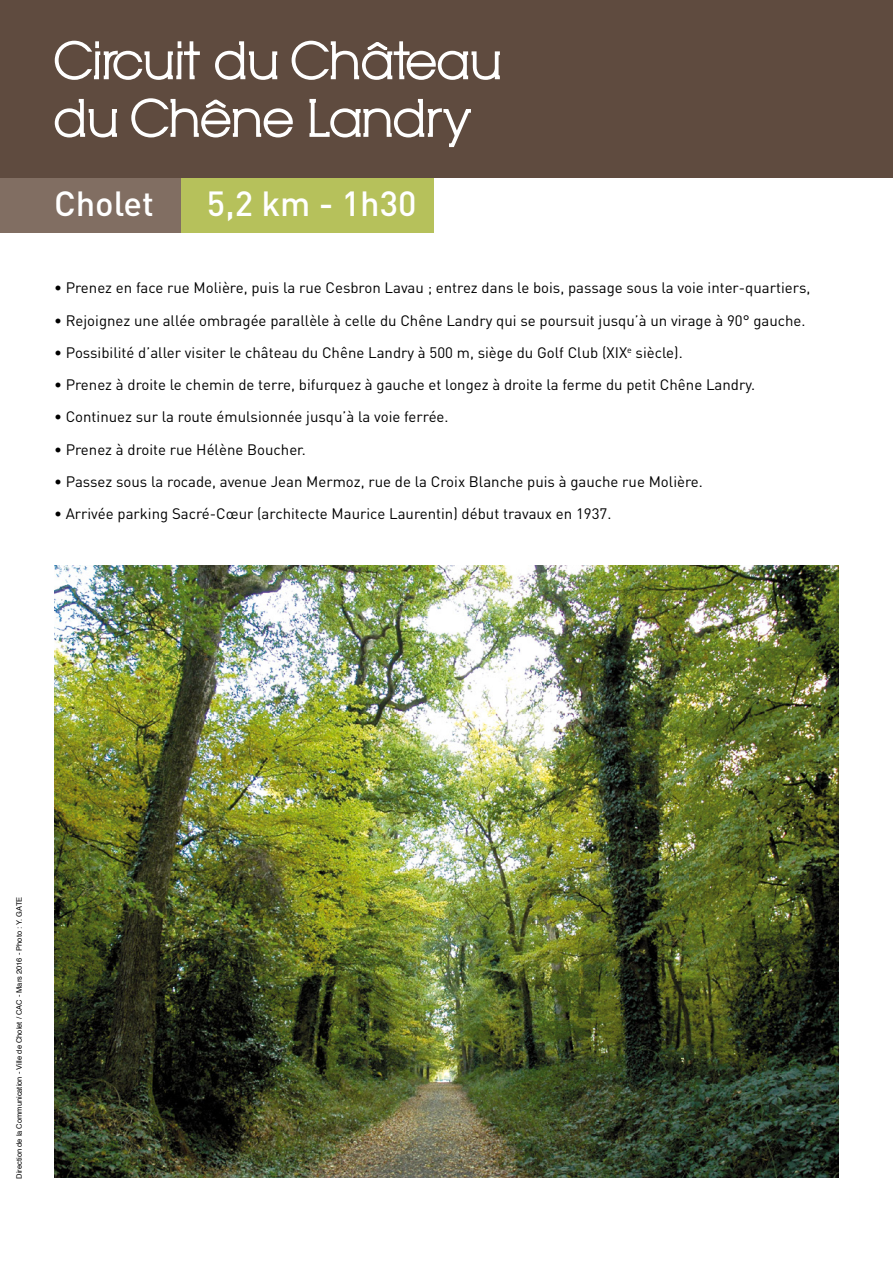
<style>
.page{position:relative;width:893px;height:1263px;background:#fff}
.page>*{position:absolute;margin:0;border:0;box-sizing:border-box;transform-origin:0 0}
.t1{font:500 34.5px "DIN";color:#fff}
.t2{font:15px "DIN";color:#000}
.t3{font:7.5px "Helvetica";color:#000}
</style>
<div class="page">
<img style="left:54px;top:566px;width:785px;height:611px">
<div style="left:0;top:171px;width:184px;height:61px;background:#816e62"></div>
<div style="left:181px;top:171px;width:253px;height:61px;background:#b6c15b"></div>
<div style="left:0;top:0;width:893px;height:177px;background:#5f4b3f"></div>
<svg style="left:54px;top:40px;width:146px;height:40px"></svg>
<svg style="left:215px;top:41px;width:63px;height:39px"></svg>
<svg style="left:291px;top:40px;width:209px;height:40px"></svg>
<svg style="left:54px;top:98px;width:63px;height:40px"></svg>
<svg style="left:131px;top:98px;width:162px;height:40px"></svg>
<svg style="left:309px;top:98px;width:162px;height:50px"></svg>
<h1 class="t1" style="left:54px;top:182px;width:101px">Cholet</h1>
<h1 class="t1" style="left:207px;top:182px;width:211px">5,2 km - 1h30</h1>
<p class="t2" style="left:54px;top:278px;width:758px">• Prenez en face rue Molière, puis la rue Cesbron Lavau ; entrez dans le bois, passage sous la voie inter-quartiers,</p>
<p class="t2" style="left:54px;top:311px;width:753px">• Rejoignez une allée ombragée parallèle à celle du Chêne Landry qui se poursuit jusqu’à un virage à 90° gauche.</p>
<p class="t2" style="left:54px;top:343px;width:630px">• Possibilité d’aller visiter le château du Chêne Landry à 500 m, siège du Golf Club (XIX<sup>e</sup> siècle).</p>
<p class="t2" style="left:54px;top:375px;width:703px">• Prenez à droite le chemin de terre, bifurquez à gauche et longez à droite la ferme du petit Chêne Landry.</p>
<p class="t2" style="left:54px;top:407px;width:396px">• Continuez sur la route émulsionnée jusqu’à la voie ferrée.</p>
<p class="t2" style="left:54px;top:440px;width:253px">• Prenez à droite rue Hélène Boucher.</p>
<p class="t2" style="left:54px;top:472px;width:650px">• Passez sous la rocade, avenue Jean Mermoz, rue de la Croix Blanche puis à gauche rue Molière.</p>
<p class="t2" style="left:54px;top:504px;width:559px">• Arrivée parking Sacré-Cœur (architecte Maurice Laurentin) début travaux en 1937.</p>
<p class="t3" style="left:13px;top:1178px;width:283px;rotate:-90deg">Direction de la Communication - Ville de Cholet / CAC - Mars 2016 - Photo : Y. GATE</p>
</div>
